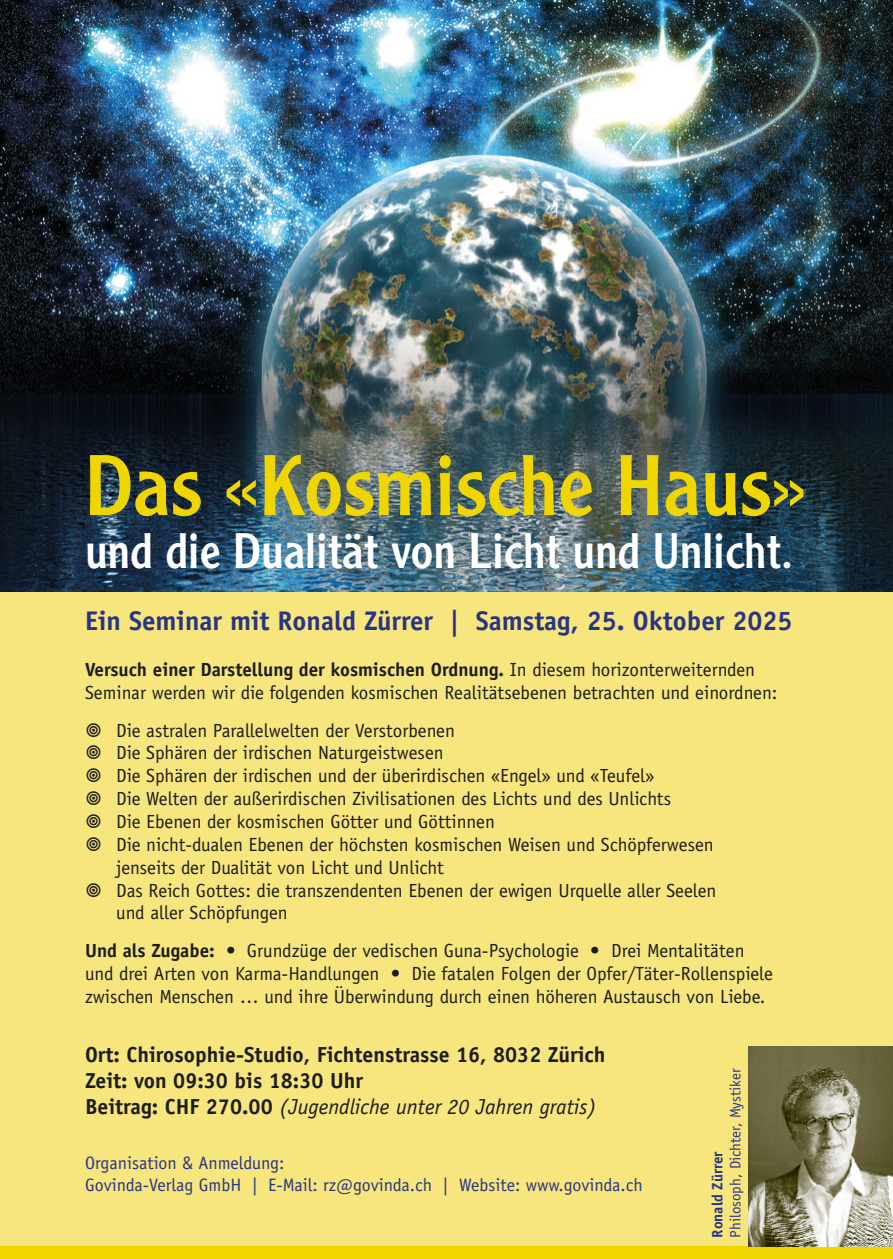
<style>
.page{position:relative;width:893px;height:1259px;background:#f7e57e}
.page>*{position:absolute;margin:0;border:0;box-sizing:border-box;transform-origin:0 0}
.Kosmos_Titel{font:84px "Clearface Gothic LT Std";color:#f0d600}
.Kosmos_Untertitel{font:48.75px "Clearface Gothic LT Std";color:#fff}
.Kosmos_Info_gross_blau{font:700 27px "Officina Sans Std";color:#283583}
.Kosmos_Info_gross{font:700 21.75px "Officina Sans Std";color:#1d1d1b}
.Kosmos_Info_gross-2{font:italic 21.75px "Officina Sans Std";color:#1d1d1b}
.Kosmos_Lauftext_Aufzählung{font:19.05px/22.8px "Officina Sans Std";color:#1d1d1b}
.Kosmos_Lauftext{font:19.05px/22.8px "Officina Sans Std";color:#1d1d1b}
.Kosmos_Organisation{font:18px "Officina Sans Std";color:#283583}
.Kosmos_Info_Referent{font:15px "Officina Sans Std";color:#283583}
.Kosmos_Info_Referent-2{font:700 15px "Officina Sans Std";color:#283583}
.s1{font-weight:700}
.s2{font-weight:700;font-style:normal}
</style>
<div class="page">
<img style="left:0;top:0;width:893px;height:591px">
<div style="left:0;top:1246px;width:893px;height:13px;background:#f0d600"></div>
<img style="left:749px;top:1046px;width:144px;height:200px">
<p class="Kosmos_Titel" style="left:85px;top:432px;width:723px">Das «Kosmische Haus»</p>
<p class="Kosmos_Untertitel" style="left:85px;top:519px;width:710px">und die Dualität von Licht und Unlicht.</p>
<p class="Kosmos_Info_gross_blau" style="left:85px;top:604px;width:709px">Ein Seminar mit Ronald Zürrer | Samstag, 25. Oktober 2025</p>
<p class="Kosmos_Lauftext" style="left:85px;top:658px;width:694px"><span class="s1">Versuch einer Darstellung der kosmischen Ordnung.</span> In diesem horizonterweiternden<br>Seminar werden wir die folgenden kosmischen Realitätsebenen betrachten und einordnen:</p>
<p class="Kosmos_Lauftext_Aufzählung" style="left:116px;top:718px;width:340px">Die astralen Parallelwelten der Verstorbenen</p>
<p class="Kosmos_Lauftext_Aufzählung" style="left:116px;top:741px;width:329px">Die Sphären der irdischen Naturgeistwesen</p>
<p class="Kosmos_Lauftext_Aufzählung" style="left:116px;top:764px;width:540px">Die Sphären der irdischen und der überirdischen «Engel» und «Teufel»</p>
<p class="Kosmos_Lauftext_Aufzählung" style="left:116px;top:787px;width:556px">Die Welten der außerirdischen Zivilisationen des Lichts und des Unlichts</p>
<p class="Kosmos_Lauftext_Aufzählung" style="left:116px;top:810px;width:380px">Die Ebenen der kosmischen Götter und Göttinnen</p>
<p class="Kosmos_Lauftext_Aufzählung" style="left:116px;top:833px;width:599px">Die nicht-dualen Ebenen der höchsten kosmischen Weisen und Schöpferwesen jenseits der Dualität von Licht und Unlicht</p>
<p class="Kosmos_Lauftext_Aufzählung" style="left:116px;top:878px;width:602px">Das Reich Gottes: die transzendenten Ebenen der ewigen Urquelle aller Seelen und aller Schöpfungen</p>
<p class="Kosmos_Lauftext" style="left:85px;top:939px;width:689px"><span class="s1">Und als Zugabe:</span> • Grundzüge der vedischen Guna-Psychologie • Drei Mentalitäten und drei Arten von Karma-Handlungen • Die fatalen Folgen der Opfer/Täter-Rollenspiele zwischen Menschen … und ihre Überwindung durch einen höheren Austausch von Liebe.</p>
<p class="Kosmos_Info_gross" style="left:85px;top:1041px;width:522px">Ort: Chirosophie-Studio, Fichtenstrasse 16, 8032 Zürich</p>
<p class="Kosmos_Info_gross" style="left:85px;top:1067px;width:279px">Zeit: von 09:30 bis 18:30 Uhr</p>
<p class="Kosmos_Info_gross-2" style="left:85px;top:1094px;width:513px"><span class="s2">Beitrag: CHF 270.00</span> (Jugendliche unter 20 Jahren gratis)</p>
<p class="Kosmos_Organisation" style="left:85px;top:1152px;width:201px">Organisation &amp; Anmeldung:</p>
<p class="Kosmos_Organisation" style="left:85px;top:1174px;width:559px">Govinda-Verlag GmbH | E-Mail: rz@govinda.ch | Website: www.govinda.ch</p>
<p class="Kosmos_Info_Referent" style="left:726px;top:1237px;width:171px;rotate:-90deg">Philosoph, Dichter, Mystiker</p>
<p class="Kosmos_Info_Referent-2" style="left:708px;top:1237px;width:88px;rotate:-90deg">Ronald Zürrer</p>
</div>
